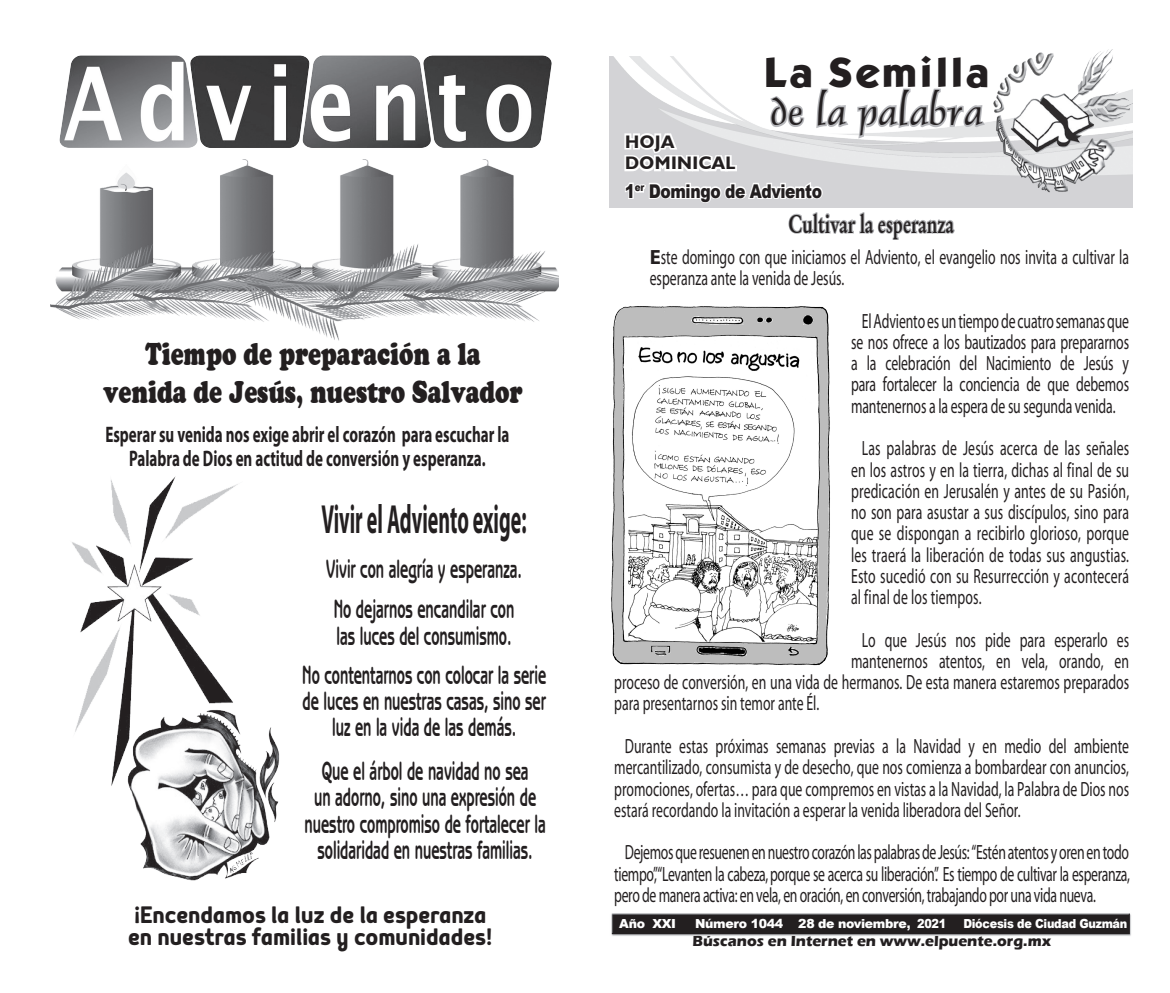
<style>
.page{position:relative;width:1170px;height:993px;background:#fff}
.page>*{position:absolute;margin:0;border:0;box-sizing:border-box;transform-origin:0 0}
._1_TEXTO_PUENTE{font:700 40.75px "Myriad Pro";color:#231f20;scale:.49 1}
._1_TEXTO_PUENTE-2{font:37.75px "Dauphin Plain";letter-spacing:.025em;color:#231f20;scale:1.12 1}
._1_TEXTO_PUENTE-3{font:36.38px "Kabana Bold Plain";letter-spacing:.025em;color:#231f20;scale:1.04 1}
._1_TEXTO_PUENTE-4{font:900 30px "Cooper BT";color:#231f20;scale:.75 1}
._1_TEXTO_PUENTE-5{font:700 29.25px "Mairy";color:#231f20;scale:.96 1}
._1_TEXTO_PUENTE-6{font:700 26.25px/26.2px "Benguiat Gothic IT Cby BT";color:#231f20;text-align:center;scale:.57 1}
._1_TEXTO_PUENTE-7{font:700 25.12px "Original Garamond BT";color:#231f20;scale:.71 1}
._1_TEXTO_PUENTE-8{font:700 22.5px/23.8px "Myriad Pro";color:#231f20;text-align:center;scale:.67 1}
.Referencia{font:20.62px/21.2px "Myriad";color:#231f20;text-align:justify;scale:.67 1}
.t1{font:900 19px "Arial";letter-spacing:-.025em;color:#231f20;scale:.82 1}
._1_TEXTO_PUENTE-9{font:700 18.12px "Humanist 521 BT";letter-spacing:.025em;color:#231f20}
._1_TEXTO_PUENTE-10{font:700 15px "Eras ITC";color:#231f20}
.t2{font:900 12.5px "Arial";letter-spacing:-.025em;color:#fff}
.t3{font:900 12.5px "Arial";letter-spacing:-.025em;color:#fff;scale:.9 1}
.s1{font-weight:700}
</style>
<div class="page">
<svg style="left:788px;top:212px;width:167px;height:28px"></svg>
<img style="left:611px;top:913px;width:520px;height:22px">
<svg style="left:692px;top:935px;width:359px;height:1px"></svg>
<svg style="left:622px;top:56px;width:365px;height:149px"></svg>
<img style="left:970px;top:49px;width:161px;height:147px">
<div style="left:485px;top:938px;width:8px;height:9px;border:5px solid #fff;border-radius:50%"></div>
<div style="left:485px;top:925px;width:8px;height:17px;border:5px solid #fff"></div>
<img style="left:50px;top:160px;width:508px;height:180px">
<img style="left:59px;top:55px;width:493px;height:93px">
<img style="left:72px;top:476px;width:208px;height:405px">
<img style="left:611px;top:306px;width:219px;height:360px">
<p class="_1_TEXTO_PUENTE-4" style="left:145px;top:336px;width:449px">Tiempo de preparación a la</p>
<p class="_1_TEXTO_PUENTE-4" style="left:103px;top:373px;width:560px">venida de Jesús, nuestro Salvador</p>
<p class="_1_TEXTO_PUENTE-8" style="left:105px;top:422px;width:604px">Esperar su venida nos exige abrir el corazón para escuchar la<br>Palabra de Dios en actitud de conversión y esperanza.</p>
<p class="_1_TEXTO_PUENTE" style="left:321px;top:493px;width:420px">Vivir el Adviento exige:</p>
<p class="_1_TEXTO_PUENTE-6" style="left:326px;top:555px;width:345px">Vivir con alegría y esperanza.</p>
<p class="_1_TEXTO_PUENTE-6" style="left:334px;top:595px;width:318px;text-align:left">No dejarnos encandilar con las luces del consumismo.</p>
<p class="_1_TEXTO_PUENTE-6" style="left:302px;top:660px;width:429px">No contentarnos con colocar la serie de luces en nuestras casas, sino ser luz en la vida de las demás.</p>
<p class="_1_TEXTO_PUENTE-6" style="left:304px;top:757px;width:425px">Que el árbol de navidad no sea<br>un adorno, sino una expresión de nuestro compromiso de fortalecer la solidaridad en nuestras familias.</p>
<p class="_1_TEXTO_PUENTE-5" style="left:134px;top:896px;width:368px">¡Encendamos la luz de la esperanza</p>
<p class="_1_TEXTO_PUENTE-5" style="left:128px;top:919px;width:381px">en nuestras familias y comunidades!</p>
<p class="_1_TEXTO_PUENTE-3" style="left:763px;top:46px;width:218px">La Semilla</p>
<p class="_1_TEXTO_PUENTE-2" style="left:770px;top:90px;width:190px">de la palabra</p>
<p class="_1_TEXTO_PUENTE-9" style="left:625px;top:130px;width:51px">HOJA</p>
<p class="_1_TEXTO_PUENTE-9" style="left:625px;top:152px;width:112px">DOMINICAL</p>
<p class="t1" style="left:625px;top:177px;width:242px">1<sup>er</sup> Domingo de Adviento</p>
<p class="_1_TEXTO_PUENTE-7" style="left:788px;top:208px;width:234px">Cultivar la esperanza</p>
<p class="Referencia" style="left:649px;top:247px;width:717px"><span class="s1">E</span>ste domingo con que iniciamos el Adviento, el evangelio nos invita a cultivar la esperanza ante la venida de Jesús.</p>
<p class="Referencia" style="left:851px;top:311px;width:416px;text-indent:11px">El Adviento es un tiempo de cuatro semanas que se nos ofrece a los bautizados para prepararnos a la celebración del Nacimiento de Jesús y para fortalecer la conciencia de que debemos mantenernos a la espera de su segunda venida.</p>
<p class="Referencia" style="left:851px;top:438px;width:416px;text-indent:11px">Las palabras de Jesús acerca de las señales en los astros y en la tierra, dichas al final de su predicación en Jerusalén y antes de su Pasión, no son para asustar a sus discípulos, sino para que se dispongan a recibirlo glorioso, porque les traerá la liberación de todas sus angustias.<br>Esto sucedió con su Resurrección y acontecerá al final de los tiempos.</p>
<p class="Referencia" style="left:861px;top:630px;width:400px">Lo que Jesús nos pide para esperarlo es</p>
<p class="Referencia" style="left:851px;top:651px;width:416px">mantenernos atentos, en vela, orando, en</p>
<p class="Referencia" style="left:614px;top:672px;width:770px">proceso de conversión, en una vida de hermanos. De esta manera estaremos preparados</p>
<p class="Referencia" style="left:614px;top:693px;width:307px">para presentarnos sin temor ante Él.</p>
<p class="Referencia" style="left:614px;top:736px;width:770px;text-indent:11px">Durante estas próximas semanas previas a la Navidad y en medio del ambiente mercantilizado, consumista y de desecho, que nos comienza a bombardear con anuncios, promociones, ofertas… para que compremos en vistas a la Navidad, la Palabra de Dios nos estará recordando la invitación a esperar la venida liberadora del Señor.</p>
<p class="Referencia" style="left:614px;top:842px;width:771px;text-indent:11px">Dejemos que resuenen en nuestro corazón las palabras de Jesús: “Estén atentos y oren en todo tiempo”,“Levanten la cabeza, porque se acerca su liberación”. Es tiempo de cultivar la esperanza, pero de manera activa: en vela, en oración, en conversión, trabajando por una vida nueva.</p>
<p class="t2" style="left:619px;top:914px;width:58px">Año XXI</p>
<p class="t2" style="left:695px;top:914px;width:253px">Número 1044 28 de noviembre, 2021</p>
<p class="t3" style="left:963px;top:914px;width:184px">Diócesis de Ciudad Guzmán</p>
<p class="_1_TEXTO_PUENTE-10" style="left:692px;top:932px;width:360px">Búscanos en Internet en www.elpuente.org.mx</p>
</div>
